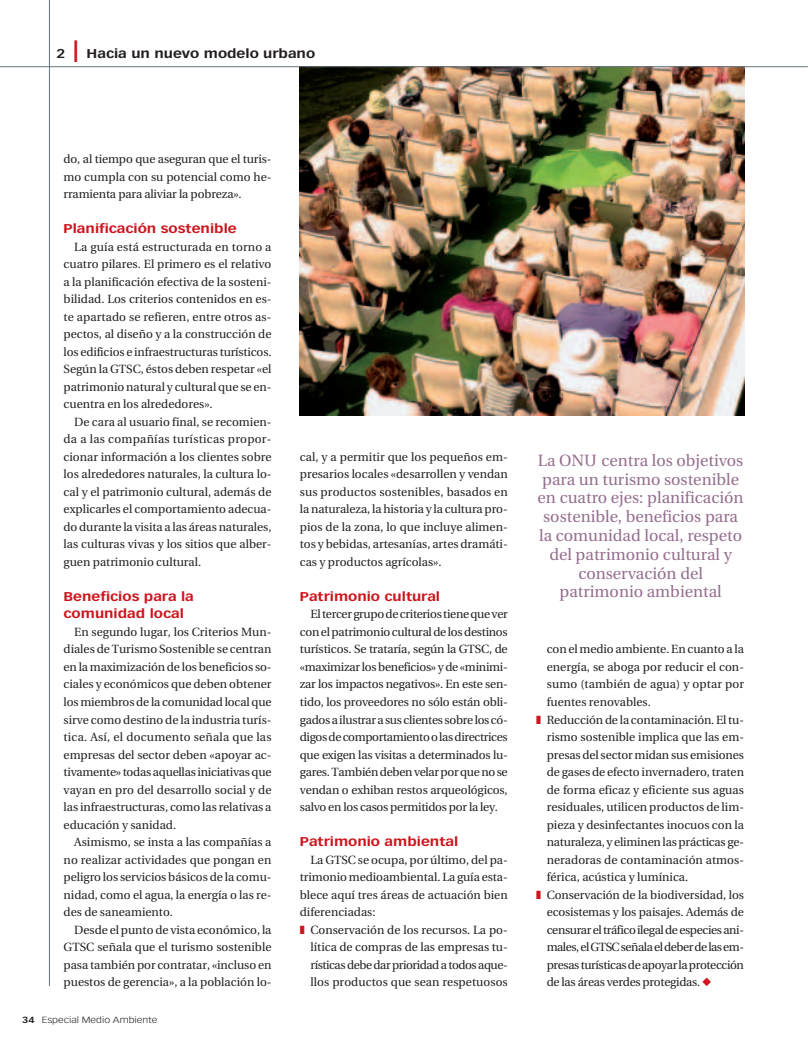
<style>
.page{position:relative;width:808px;height:1053px;background:#fff}
.page>*{position:absolute;margin:0;border:0;box-sizing:border-box;transform-origin:0 0}
.t1{font:16.25px/18.8px "Utopia";color:#956e8e;text-align:center}
.t2{font:700 12.5px/17.5px "Vectora LT";color:#cd151d;scale:1.2 1}
.t3{font:700 12.5px "Vectora LT";color:#231f20;scale:1.2 1}
.t4{font:11.88px/17.5px "Utopia";color:#231f20;text-align:justify}
.t5{font:11.88px "Utopia";letter-spacing:-.03em;color:#231f20}
.t6{font:11.88px "Utopia";letter-spacing:-.02em;color:#231f20}
.t7{font:11.88px "Utopia";letter-spacing:.02em;color:#231f20}
.t8{font:11.88px "Utopia";letter-spacing:-.035em;color:#231f20}
.t9{font:11.88px "Utopia";letter-spacing:-.04em;color:#231f20}
.t10{font:300 8.75px "Vectora LT";color:#231f20;scale:1.2 1}
.s1{font-weight:700}
.s2{color:#cd151d}
</style>
<div class="page">
<hr style="left:49px;top:0;width:1px;height:986px;background:#64747e">
<img style="left:300px;top:67px;width:444px;height:348px">
<hr style="left:0;top:66px;width:808px;height:1px;background:#64747e">
<p class="t3" style="left:57px;top:46px;width:9px">2</p>
<p class="t3" style="left:87px;top:46px;width:192px">Hacia un nuevo modelo urbano</p>
<p class="t4" style="left:64px;top:151px;width:209px">do, al tiempo que aseguran que el turis&shy;mo cumpla con su potencial como he&shy;rramienta para aliviar la pobreza».</p>
<p class="t2" style="left:64px;top:220px;width:146px">Planificación sostenible</p>
<p class="t4" style="left:74px;top:239px;width:199px">La guía está estructurada en torno a</p>
<p class="t4" style="left:64px;top:256px;width:209px">cuatro pilares. El primero es el relativo</p>
<p class="t4" style="left:64px;top:274px;width:209px">a la planificación efectiva de la sosteni-</p>
<p class="t4" style="left:64px;top:291px;width:209px">bilidad. Los criterios contenidos en es-</p>
<p class="t4" style="left:64px;top:309px;width:209px">te apartado se refieren, entre otros as-</p>
<p class="t4" style="left:64px;top:326px;width:209px">pectos, al diseño y a la construcción de</p>
<p class="t4" style="left:64px;top:344px;width:209px">los edificios e infraestructuras turísticos.</p>
<p class="t4" style="left:64px;top:361px;width:209px">Según la GTSC, éstos deben respetar «el</p>
<p class="t4" style="left:64px;top:379px;width:209px">patrimonio natural y cultural que se en-</p>
<p class="t4" style="left:64px;top:396px;width:151px">cuentra en los alrededores».</p>
<p class="t4" style="left:74px;top:414px;width:199px">De cara al usuario final, se recomien-</p>
<p class="t7" style="left:64px;top:434px;width:209px">da a las compañías turísticas propor-</p>
<p class="t4" style="left:64px;top:449px;width:209px">cionar información a los clientes sobre</p>
<p class="t4" style="left:64px;top:466px;width:209px">los alrededores naturales, la cultura lo-</p>
<p class="t4" style="left:64px;top:484px;width:209px">cal y el patrimonio cultural, además de</p>
<p class="t4" style="left:64px;top:501px;width:209px">explicarles el comportamiento adecua-</p>
<p class="t4" style="left:64px;top:519px;width:209px">do durante la visita a las áreas naturales,</p>
<p class="t4" style="left:64px;top:536px;width:209px">las culturas vivas y los sitios que alber-</p>
<p class="t4" style="left:64px;top:554px;width:139px">guen patrimonio cultural.</p>
<p class="t2" style="left:64px;top:588px;width:110px">Beneficios para la comunidad local</p>
<p class="t4" style="left:74px;top:624px;width:199px">En segundo lugar, los Criterios Mun-</p>
<p class="t4" style="left:64px;top:641px;width:209px">diales de Turismo Sostenible se centran</p>
<p class="t4" style="left:64px;top:659px;width:209px">en la maximización de los beneficios so-</p>
<p class="t4" style="left:64px;top:676px;width:209px">ciales y económicos que deben obtener</p>
<p class="t4" style="left:64px;top:694px;width:209px">los miembros de la comunidad local que</p>
<p class="t4" style="left:64px;top:711px;width:209px">sirve como destino de la industria turís-</p>
<p class="t7" style="left:64px;top:732px;width:209px">tica. Así, el documento señala que las</p>
<p class="t4" style="left:64px;top:746px;width:209px">empresas del sector deben «apoyar ac-</p>
<p class="t6" style="left:64px;top:767px;width:209px">tivamente» todas aquellas iniciativas que</p>
<p class="t4" style="left:64px;top:781px;width:209px">vayan en pro del desarrollo social y de</p>
<p class="t4" style="left:64px;top:799px;width:209px">las infraestructuras, como las relativas a</p>
<p class="t4" style="left:64px;top:816px;width:114px">educación y sanidad.</p>
<p class="t4" style="left:74px;top:834px;width:199px">Asimismo, se insta a las compañías a</p>
<p class="t4" style="left:64px;top:851px;width:209px">no realizar actividades que pongan en</p>
<p class="t4" style="left:64px;top:869px;width:209px">peligro los servicios básicos de la comu-</p>
<p class="t4" style="left:64px;top:886px;width:209px">nidad, como el agua, la energía o las re-</p>
<p class="t4" style="left:64px;top:904px;width:111px">des de saneamiento.</p>
<p class="t4" style="left:74px;top:921px;width:199px">Desde el punto de vista económico, la</p>
<p class="t4" style="left:64px;top:939px;width:209px">GTSC señala que el turismo sostenible</p>
<p class="t4" style="left:64px;top:956px;width:209px">pasa también por contratar, «incluso en</p>
<p class="t4" style="left:64px;top:974px;width:209px">puestos de gerencia», a la población lo-</p>
<p class="t10" style="left:22px;top:1015px;width:114px"><span class="s1">34</span> Especial Medio Ambiente</p>
<p class="t4" style="left:300px;top:449px;width:209px">cal, y a permitir que los pequeños em&shy;presarios locales «desarrollen y vendan sus productos sostenibles, basados en la naturaleza, la historia y la cultura pro&shy;pios de la zona, lo que incluye alimen&shy;tos y bebidas, artesanías, artes dramáti&shy;cas y productos agrícolas».</p>
<p class="t2" style="left:300px;top:588px;width:118px">Patrimonio cultural</p>
<p class="t4" style="left:300px;top:606px;width:209px;text-indent:11px">El tercer grupo de criterios tiene que ver con el patrimonio cultural de los destinos turísticos. Se trataría, según la GTSC, de «maximizar los beneficios» y de «minimi&shy;zar los impactos negativos». En este sen&shy;tido, los proveedores no sólo están obli&shy;gados a ilustrar a sus clientes sobre los có&shy;digos de comportamiento o las directrices que exigen las visitas a determinados lu&shy;gares. También deben velar por que no se vendan o exhiban restos arqueológicos, salvo en los casos permitidos por la ley.</p>
<p class="t2" style="left:300px;top:833px;width:133px">Patrimonio ambiental</p>
<p class="t4" style="left:310px;top:851px;width:199px">La GTSC se ocupa, por último, del pa-</p>
<p class="t4" style="left:300px;top:869px;width:209px">trimonio medioambiental. La guía esta-</p>
<p class="t4" style="left:300px;top:886px;width:209px">blece aquí tres áreas de actuación bien</p>
<p class="t4" style="left:300px;top:904px;width:77px">diferenciadas:</p>
<p class="t4" style="left:300px;top:921px;width:209px"><span class="s2">❚</span> Conservación de los recursos. La po-</p>
<p class="t4" style="left:310px;top:939px;width:199px">lítica de compras de las empresas tu-</p>
<p class="t8" style="left:310px;top:959px;width:199px">rísticas debe dar prioridad a todos aque-</p>
<p class="t4" style="left:310px;top:974px;width:199px">llos productos que sean respetuosos</p>
<p class="t1" style="left:538px;top:452px;width:207px">La ONU centra los objetivos para un turismo sostenible en cuatro ejes: planificación sostenible, beneficios para la comunidad local, respeto del patrimonio cultural y conservación del patrimonio ambiental</p>
<p class="t4" style="left:547px;top:641px;width:199px">con el medio ambiente. En cuanto a la</p>
<p class="t4" style="left:547px;top:659px;width:199px">energía, se aboga por reducir el con-</p>
<p class="t4" style="left:547px;top:676px;width:199px">sumo (también de agua) y optar por</p>
<p class="t4" style="left:547px;top:694px;width:106px">fuentes renovables.</p>
<p class="t4" style="left:536px;top:711px;width:209px"><span class="s2">❚</span> Reducción de la contaminación. El tu-</p>
<p class="t4" style="left:547px;top:729px;width:199px">rismo sostenible implica que las em-</p>
<p class="t4" style="left:547px;top:746px;width:199px">presas del sector midan sus emisiones</p>
<p class="t4" style="left:547px;top:764px;width:199px">de gases de efecto invernadero, traten</p>
<p class="t4" style="left:547px;top:781px;width:199px">de forma eficaz y eficiente sus aguas</p>
<p class="t4" style="left:547px;top:799px;width:199px">residuales, utilicen productos de lim-</p>
<p class="t4" style="left:547px;top:816px;width:199px">pieza y desinfectantes inocuos con la</p>
<p class="t4" style="left:547px;top:834px;width:199px">naturaleza, y eliminen las prácticas ge-</p>
<p class="t4" style="left:547px;top:851px;width:199px">neradoras de contaminación atmos-</p>
<p class="t4" style="left:547px;top:869px;width:143px">férica, acústica y lumínica.</p>
<p class="t4" style="left:536px;top:886px;width:209px"><span class="s2">❚</span> Conservación de la biodiversidad, los</p>
<p class="t4" style="left:547px;top:904px;width:199px">ecosistemas y los paisajes. Además de</p>
<p class="t5" style="left:547px;top:924px;width:199px">censurar el tráfico ilegal de especies ani-</p>
<p class="t9" style="left:547px;top:942px;width:199px">males, el GTSC señala el deber de las em-</p>
<p class="t5" style="left:547px;top:959px;width:199px">presas turísticas de apoyar la protección</p>
<p class="t6" style="left:547px;top:977px;width:166px">de las áreas verdes protegidas. <span class="s2">◆</span></p>
</div>
